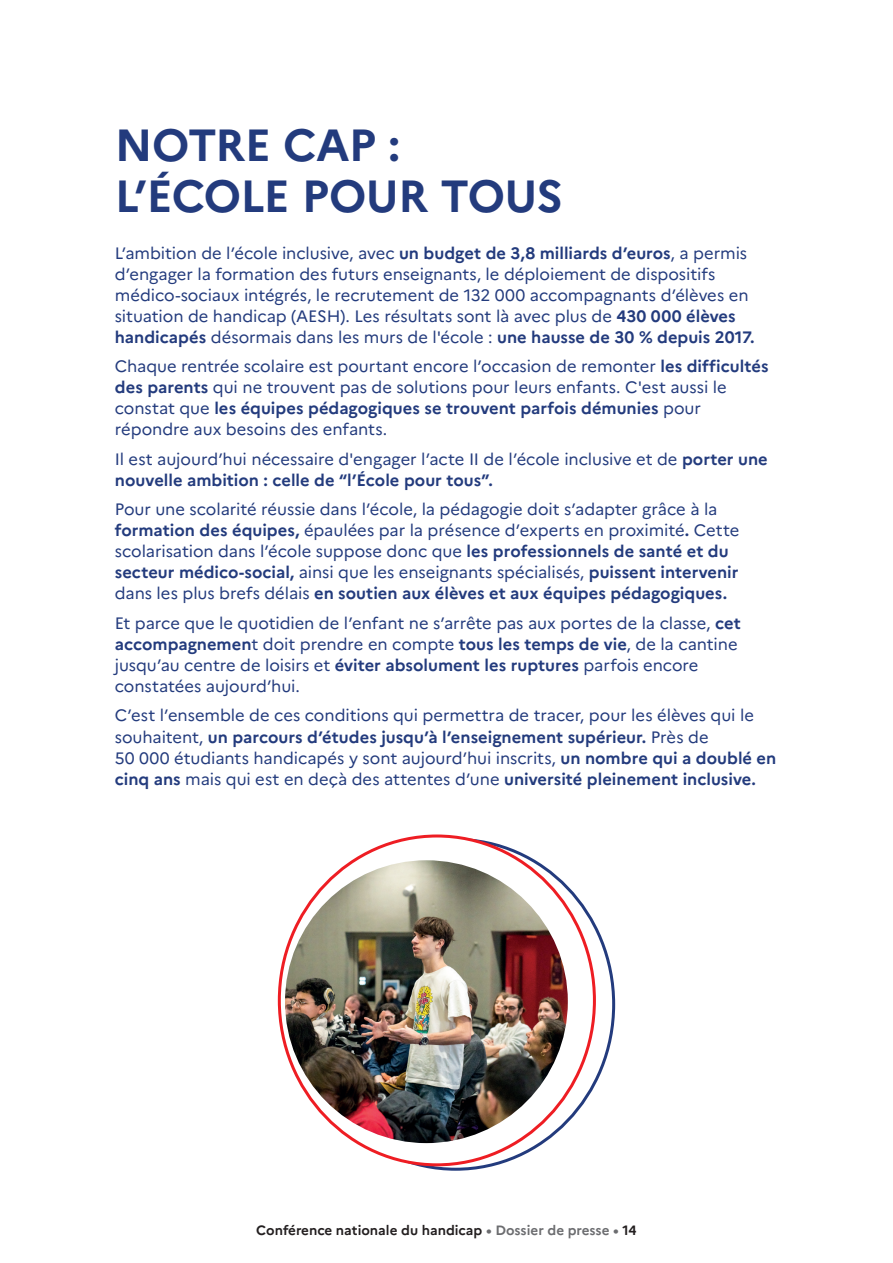
<style>
.page{position:relative;width:893px;height:1263px;background:#fff}
.page>*{position:absolute;margin:0;border:0;box-sizing:border-box;transform-origin:0 0}
.t1{font:700 45px/51px "Marianne";letter-spacing:-.02em;color:#233b7d}
.t2{font:16.5px/21px "Marianne";letter-spacing:-.005em;color:#233b7d}
.t3{font:700 13.5px "Marianne";color:#231f20}
.s1{font-weight:700}
.s2{color:#6c6d70}
</style>
<div class="page">
<img style="left:285px;top:860px;width:283px;height:283px;border-radius:141px">
<h1 class="t1" style="left:115px;top:116px;width:450px">NOTRE CAP :<br>L’ÉCOLE POUR TOUS</h1>
<p class="t2" style="left:115px;top:241px;width:641px">L’ambition de l’école inclusive, avec <span class="s1">un budget de 3,8 milliards d’euros</span>, a permis d’engager la formation des futurs enseignants, le déploiement de dispositifs médico-sociaux intégrés, le recrutement de 132 000 accompagnants d’élèves en situation de handicap (AESH). Les résultats sont là avec plus de <span class="s1">430 000 élèves handicapés</span> désormais dans les murs de l'école : <span class="s1">une hausse de 30 % depuis 2017.</span></p>
<p class="t2" style="left:115px;top:355px;width:655px">Chaque rentrée scolaire est pourtant encore l’occasion de remonter <span class="s1">les difficultés des parents</span> qui ne trouvent pas de solutions pour leurs enfants. C'est aussi le constat que <span class="s1">les équipes pédagogiques se trouvent parfois démunies</span> pour répondre aux besoins des enfants.</p>
<p class="t2" style="left:115px;top:447px;width:654px">Il est aujourd’hui nécessaire d'engager l’acte II de l’école inclusive et de <span class="s1">porter une nouvelle ambition : celle de “l’École pour tous”.</span></p>
<p class="t2" style="left:115px;top:498px;width:626px">Pour une scolarité réussie dans l’école, la pédagogie doit s’adapter grâce à la <span class="s1">formation des équipes,</span> épaulées par la présence d’experts en proximité<span class="s1">.</span> Cette scolarisation dans l’école suppose donc que <span class="s1">les professionnels de santé et du secteur médico-social,</span> ainsi que les enseignants spécialisés, <span class="s1">puissent intervenir </span>dans les plus brefs délais <span class="s1">en soutien aux élèves et aux équipes pédagogiques.</span></p>
<p class="t2" style="left:115px;top:611px;width:628px">Et parce que le quotidien de l’enfant ne s’arrête pas aux portes de la classe, <span class="s1">cet accompagnemen</span>t doit prendre en compte <span class="s1">tous les temps de vie</span>, de la cantine jusqu’au centre de loisirs et <span class="s1">éviter absolument les ruptures</span> parfois encore constatées aujourd’hui.</p>
<p class="t2" style="left:115px;top:704px;width:663px">C’est l’ensemble de ces conditions qui permettra de tracer, pour les élèves qui le souhaitent, <span class="s1">un parcours d’études jusqu’à l’enseignement supérieur.</span> Près de<br>50 000 étudiants handicapés y sont aujourd’hui inscrits, <span class="s1">un nombre qui a doublé en cinq ans</span> mais qui est en deçà des attentes d’une <span class="s1">université pleinement inclusive.</span></p>
<p class="t3" style="left:256px;top:1220px;width:382px">Conférence nationale du handicap <span class="s2">• Dossier de presse •</span> 14</p>
</div>
